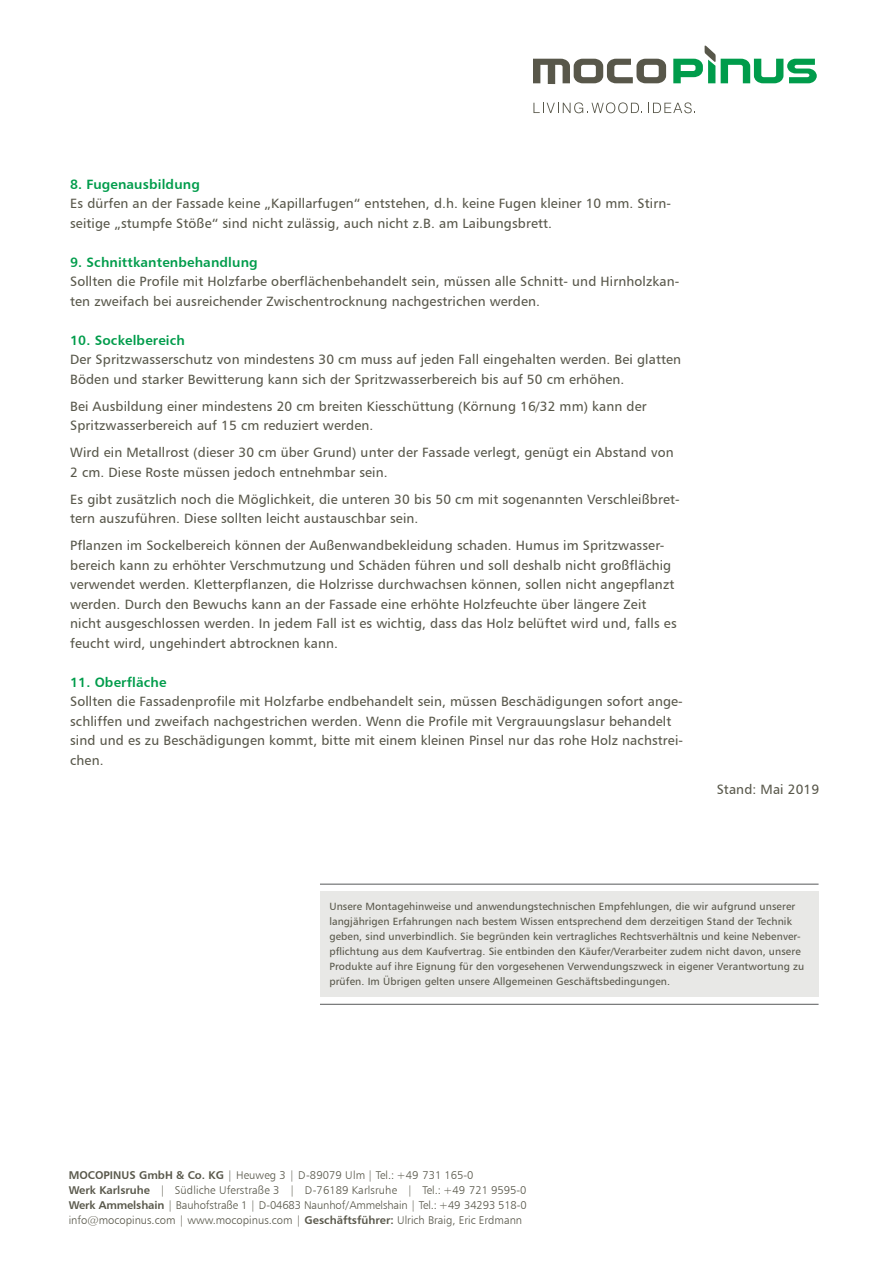
<style>
.page{position:relative;width:893px;height:1263px;background:#fff}
.page>*{position:absolute;margin:0;border:0;box-sizing:border-box;transform-origin:0 0}
.t1{font:13.5px/19.5px "Humanist 777 BT Roman B";letter-spacing:.01em;color:#58574a}
.t2{font:13.5px "Humanist 777 BT Bold B";letter-spacing:.01em;color:#009c4b}
.t3{font:11.25px/15px "Humanist 777 BT Light B";color:#58574a}
.t4{font:10.5px/15px "Humanist 777 BT Roman B";letter-spacing:.01em;color:#58574a}
.s1{font-family:"Humanist 777 BT Bold B"}
</style>
<div class="page">
<svg style="left:533px;top:59px;width:133px;height:25px"></svg>
<svg style="left:673px;top:45px;width:144px;height:38px"></svg>
<svg style="left:533px;top:102px;width:109px;height:11px"></svg>
<svg style="left:648px;top:102px;width:47px;height:11px"></svg>
<div style="left:320px;top:891px;width:499px;height:106px;background:#e8e8e6"></div>
<hr style="left:320px;top:884px;width:499px;height:1px;background:#57585a">
<hr style="left:320px;top:1004px;width:499px;height:1px;background:#57585a">
<p class="t2" style="left:70px;top:176px;width:131px">8. Fugenausbildung</p>
<p class="t1" style="left:70px;top:194px;width:602px">Es dürfen an der Fassade keine „Kapillarfugen“ entstehen, d.h. keine Fugen kleiner 10 mm. Stirn&shy;seitige „stumpfe Stöße“ sind nicht zulässig, auch nicht z.B. am Laibungsbrett.</p>
<p class="t2" style="left:70px;top:254px;width:189px">9. Schnittkantenbehandlung</p>
<p class="t1" style="left:70px;top:272px;width:611px">Sollten die Profile mit Holzfarbe oberflächenbehandelt sein, müssen alle Schnitt- und Hirnholzkan&shy;ten zweifach bei ausreichender Zwischentrocknung nachgestrichen werden.</p>
<p class="t2" style="left:70px;top:332px;width:116px">10. Sockelbereich</p>
<p class="t1" style="left:70px;top:350px;width:612px">Der Spritzwasserschutz von mindestens 30 cm muss auf jeden Fall eingehalten werden. Bei glatten<br>Böden und starker Bewitterung kann sich der Spritzwasserbereich bis auf 50 cm erhöhen.</p>
<p class="t1" style="left:70px;top:396px;width:578px">Bei Ausbildung einer mindestens 20 cm breiten Kiesschüttung (Körnung 16/32 mm) kann der<br>Spritzwasserbereich auf 15 cm reduziert werden.</p>
<p class="t1" style="left:70px;top:443px;width:605px">Wird ein Metallrost (dieser 30 cm über Grund) unter der Fassade verlegt, genügt ein Abstand von<br>2 cm. Diese Roste müssen jedoch entnehmbar sein.</p>
<p class="t1" style="left:70px;top:489px;width:611px">Es gibt zusätzlich noch die Möglichkeit, die unteren 30 bis 50 cm mit sogenannten Verschleißbret&shy;tern auszuführen. Diese sollten leicht austauschbar sein.</p>
<p class="t1" style="left:70px;top:536px;width:608px">Pflanzen im Sockelbereich können der Außenwandbekleidung schaden. Humus im Spritzwasser&shy;bereich kann zu erhöhter Verschmutzung und Schäden führen und soll deshalb nicht großflächig verwendet werden. Kletterpflanzen, die Holzrisse durchwachsen können, sollen nicht angepflanzt werden. Durch den Bewuchs kann an der Fassade eine erhöhte Holzfeuchte über längere Zeit nicht ausgeschlossen werden. In jedem Fall ist es wichtig, dass das Holz belüftet wird und, falls es feucht wird, ungehindert abtrocknen kann.</p>
<p class="t2" style="left:70px;top:674px;width:98px">11. Oberfläche</p>
<p class="t1" style="left:70px;top:692px;width:614px">Sollten die Fassadenprofile mit Holzfarbe endbehandelt sein, müssen Beschädigungen sofort ange&shy;schliffen und zweifach nachgestrichen werden. Wenn die Profile mit Vergrauungslasur behandelt sind und es zu Beschädigungen kommt, bitte mit einem kleinen Pinsel nur das rohe Holz nachstrei&shy;chen.</p>
<p class="t1" style="left:717px;top:779px;width:104px">Stand: Mai 2019</p>
<p class="t4" style="left:329px;top:899px;width:477px">Unsere Montagehinweise und anwendungstechnischen Empfehlungen, die wir aufgrund unserer langjährigen Erfahrungen nach bestem Wissen entsprechend dem derzeitigen Stand der Technik geben, sind unverbindlich. Sie begründen kein vertragliches Rechtsverhältnis und keine Nebenver&shy;pflichtung aus dem Kaufvertrag. Sie entbinden den Käufer/Verarbeiter zudem nicht davon, unsere Produkte auf ihre Eignung für den vorgesehenen Verwendungszweck in eigener Verantwortung zu prüfen. Im Übrigen gelten unsere Allgemeinen Geschäftsbedingungen.</p>
<p class="t3" style="left:69px;top:1168px;width:460px"><span class="s1">MOCOPINUS GmbH &amp; Co. KG</span> | Heuweg 3 | D-89079 Ulm | Tel.: +49 731 165-0<br><span class="s1">Werk Karlsruhe</span> | Südliche Uferstraße 3 | D-76189 Karlsruhe | Tel.: +49 721 9595-0<br><span class="s1">Werk Ammelshain</span> | Bauhofstraße 1 | D-04683 Naunhof/Ammelshain | Tel.: +49 34293 518-0 info@mocopinus.com | www.mocopinus.com | <span class="s1">Geschäftsführer:</span> Ulrich Braig, Eric Erdmann</p>
</div>
